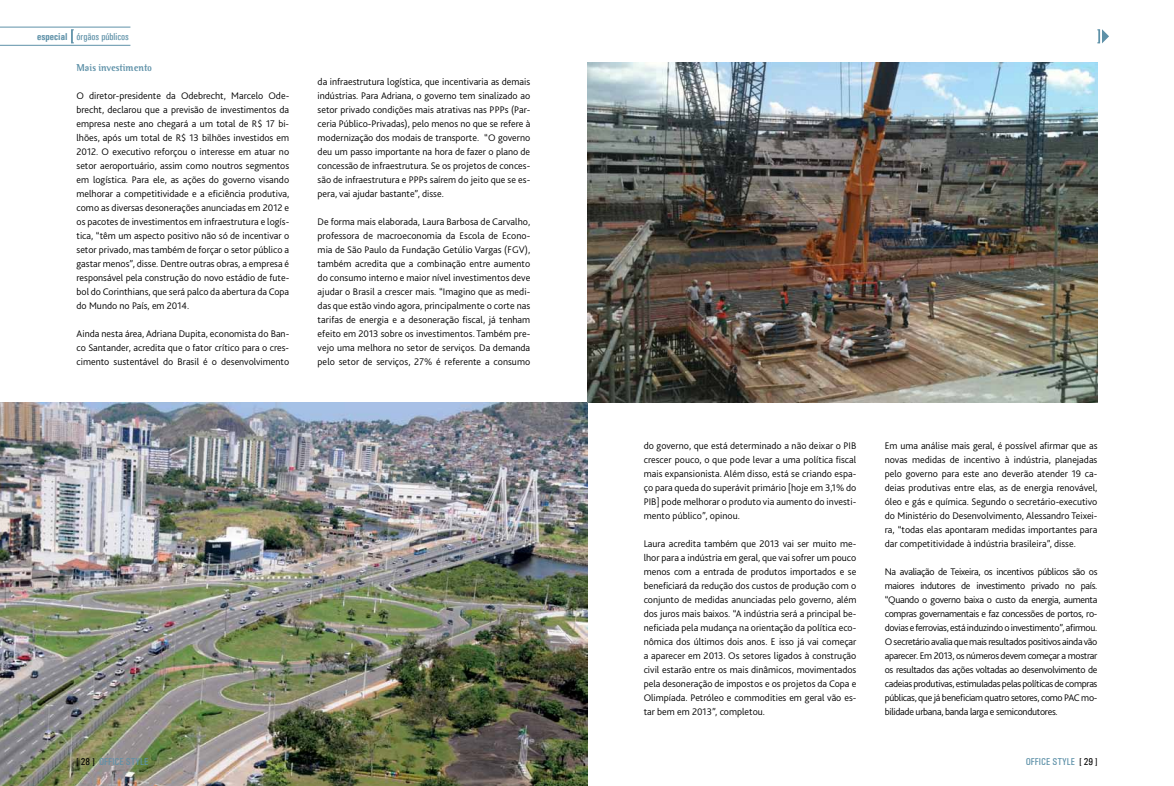
<style>
.page{position:relative;width:1174px;height:786px;background:#fff}
.page>*{position:absolute;margin:0;border:0;box-sizing:border-box;transform-origin:0 0}
.t1{font:300 10px/14px "Bliss 2";color:#000;text-align:justify}
.t2{font:500 condensed 10px "Univers";color:#5e91a8}
.t3{font:700 10px "Binary ITC";color:#5e91a8}
.s1{font-weight:700}
.s2{color:#000}
</style>
<div class="page">
<img style="left:0;top:403px;width:587px;height:382px">
<img style="left:587px;top:63px;width:510px;height:340px">
<svg style="left:1097px;top:29px;width:12px;height:14px"></svg>
<hr style="left:0;top:45px;width:130px;height:1px;background:#5e91a8">
<hr style="left:0;top:27px;width:130px;height:1px;background:#5e91a8">
<svg style="left:71px;top:29px;width:3px;height:14px"></svg>
<p class="t2" style="left:37px;top:30px;width:93px"><span class="s1">especial</span> órgãos públicos</p>
<p class="t3" style="left:77px;top:61px;width:77px">Mais investimento</p>
<p class="t1" style="left:77px;top:88px;width:214px">O diretor-presidente da Odebrecht, Marcelo Ode&shy;brecht, declarou que a previsão de investimentos da empresa neste ano chegará a um total de R$ 17 bi&shy;lhões, após um total de R$ 13 bilhões investidos em 2012. O executivo reforçou o interesse em atuar no setor aeroportuário, assim como noutros segmentos em logística. Para ele, as ações do governo visando melhorar a competitividade e a eficiência produtiva, como as diversas desonerações anunciadas em 2012 e os pacotes de investimentos em infraestrutura e logís&shy;tica, “têm um aspecto positivo não só de incentivar o setor privado, mas também de forçar o setor público a gastar menos”, disse. Dentre outras obras, a empresa é responsável pela construção do novo estádio de fute&shy;bol do Corinthians, que será palco da abertura da Copa do Mundo no País, em 2014.</p>
<p class="t1" style="left:77px;top:326px;width:214px">Ainda nesta área, Adriana Dupita, economista do Ban&shy;co Santander, acredita que o fator crítico para o cres&shy;cimento sustentável do Brasil é o desenvolvimento</p>
<p class="t1" style="left:317px;top:74px;width:214px">da infraestrutura logística, que incentivaria as demais indústrias. Para Adriana, o governo tem sinalizado ao setor privado condições mais atrativas nas PPPs (Par&shy;ceria Público-Privadas), pelo menos no que se refere à modernização dos modais de transporte. “O governo deu um passo importante na hora de fazer o plano de concessão de infraestrutura. Se os projetos de conces&shy;são de infraestrutura e PPPs saírem do jeito que se es&shy;pera, vai ajudar bastante”, disse.</p>
<p class="t1" style="left:317px;top:214px;width:214px">De forma mais elaborada, Laura Barbosa de Carvalho, professora de macroeconomia da Escola de Econo&shy;mia de São Paulo da Fundação Getúlio Vargas (FGV), também acredita que a combinação entre aumento do consumo interno e maior nível investimentos deve ajudar o Brasil a crescer mais. “Imagino que as medi&shy;das que estão vindo agora, principalmente o corte nas tarifas de energia e a desoneração fiscal, já tenham efeito em 2013 sobre os investimentos. Também pre&shy;vejo uma melhora no setor de serviços. Da demanda pelo setor de serviços, 27% é referente a consumo</p>
<p class="t1" style="left:643px;top:438px;width:214px">do governo, que está determinado a não deixar o PIB crescer pouco, o que pode levar a uma política fiscal mais expansionista. Além disso, está se criando espa&shy;ço para queda do superávit primário [hoje em 3,1% do PIB] pode melhorar o produto via aumento do investi&shy;mento público”, opinou.</p>
<p class="t1" style="left:643px;top:536px;width:214px">Laura acredita também que 2013 vai ser muito me&shy;lhor para a indústria em geral, que vai sofrer um pouco menos com a entrada de produtos importados e se beneficiará da redução dos custos de produção com o conjunto de medidas anunciadas pelo governo, além dos juros mais baixos. “A indústria será a principal be&shy;neficiada pela mudança na orientação da política eco&shy;nômica dos últimos dois anos. E isso já vai começar a aparecer em 2013. Os setores ligados à construção civil estarão entre os mais dinâmicos, movimentados pela desoneração de impostos e os projetos da Copa e Olimpíada. Petróleo e commodities em geral vão es&shy;tar bem em 2013”, completou.</p>
<p class="t1" style="left:884px;top:438px;width:214px">Em uma análise mais geral, é possível afirmar que as novas medidas de incentivo à indústria, planejadas pelo governo para este ano deverão atender 19 ca&shy;deias produtivas entre elas, as de energia renovável, óleo e gás e química. Segundo o secretário-executivo do Ministério do Desenvolvimento, Alessandro Teixei&shy;ra, “todas elas apontaram medidas importantes para dar competitividade à indústria brasileira”, disse.</p>
<p class="t1" style="left:884px;top:564px;width:214px">Na avaliação de Teixeira, os incentivos públicos são os maiores indutores de investimento privado no país. “Quando o governo baixa o custo da energia, aumenta compras governamentais e faz concessões de portos, ro&shy;dovias e ferrovias, está induzindo o investimento”, afirmou.<br>O secretário avalia que mais resultados positivos ainda vão aparecer. Em 2013, os números devem começar a mostrar os resultados das ações voltadas ao desenvolvimento de cadeias produtivas, estimuladas pelas políticas de compras públicas, que já beneficiam quatro setores, como PAC mo&shy;bilidade urbana, banda larga e semicondutores.</p>
<p class="t2" style="left:77px;top:754px;width:73px"><span class="s2">[ 28 ]</span> OFFICE STYLE</p>
<p class="t2" style="left:1025px;top:754px;width:73px">OFFICE STYLE <span class="s2">[ 29 ]</span></p>
</div>
